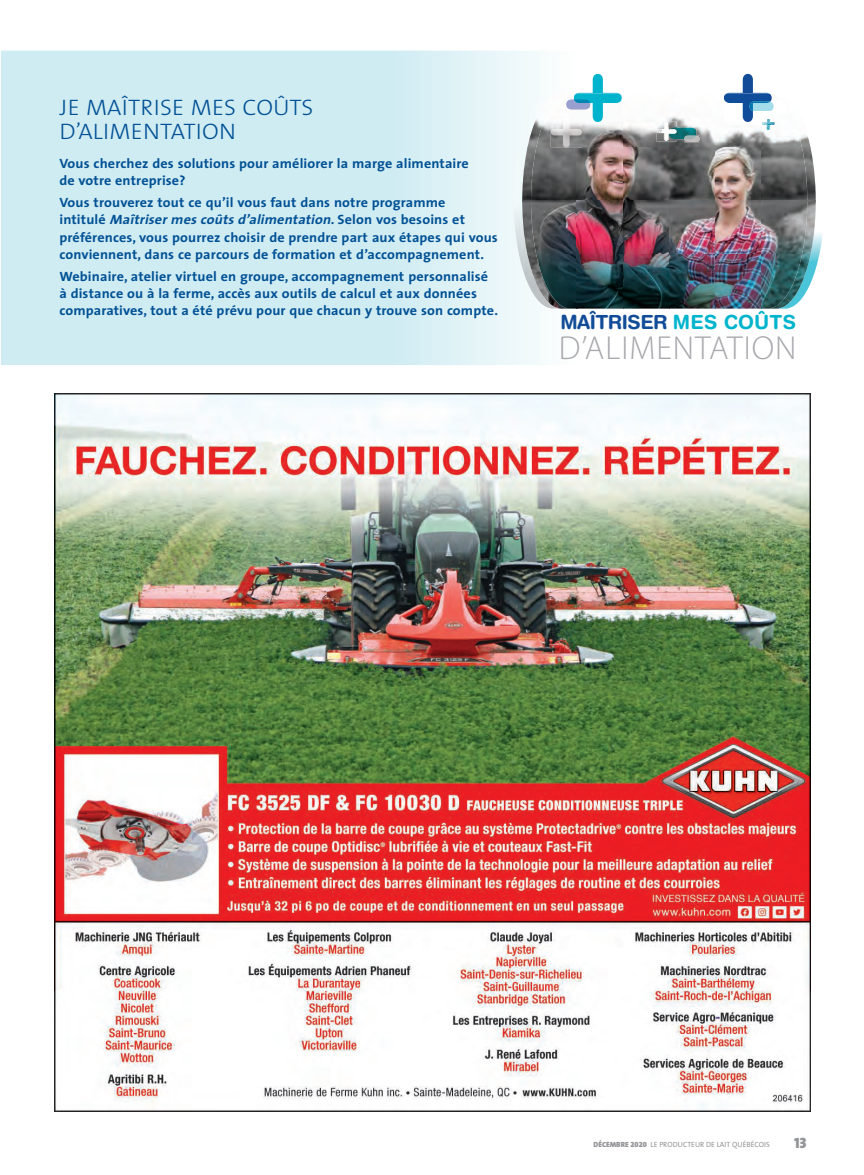
<style>
.page{position:relative;width:864px;height:1175px;background:#fff}
.page>*{position:absolute;margin:0;border:0;box-sizing:border-box;transform-origin:0 0}
.t1{font:700 35.25px "Helvetica Rounded";color:#fdfdfd}
.t2{font:300 33.3px "Myriad Pro";letter-spacing:.03em;color:#a8a9ad}
.t3{font:700 22.95px "Helvetica Rounded";color:#b1dce7}
.t4{font:300 22.5px/24px "The Sans";letter-spacing:.01em;color:#015195;scale:1.05 1}
.t5{font:700 19.5px "Helvetica Rounded";letter-spacing:-.025em;color:#124c98}
.t6{font:15px "The Mix Black Caps";color:#939598}
.t7{font:700 13.5px/17.2px "The Sans";letter-spacing:.01em;color:#015195;scale:1.05 1}
.t8{font:7.5px "The Sans";color:#939598}
.s1{font-style:italic}
.s2{color:#00b4cd}
.s3{font-weight:900}
.s4{font-family:"The Sans Black Expert"}
</style>
<div class="page">
<svg style="left:1px;top:51px;width:788px;height:314px;background:#d8eff5"></svg>
<img style="left:55px;top:394px;width:756px;height:717px">
<img style="left:514px;top:93px;width:309px;height:215px">
<img style="left:802px;top:94px;width:9px;height:53px">
<img style="left:807px;top:147px;width:9px;height:108px">
<img style="left:802px;top:255px;width:9px;height:53px">
<img style="left:527px;top:94px;width:9px;height:53px">
<img style="left:522px;top:147px;width:9px;height:108px">
<img style="left:527px;top:255px;width:9px;height:53px">
<img style="left:536px;top:93px;width:38px;height:54px">
<img style="left:582px;top:93px;width:220px;height:54px">
<img style="left:531px;top:147px;width:276px;height:108px">
<img style="left:536px;top:255px;width:266px;height:53px">
<img style="left:551px;top:116px;width:31px;height:32px">
<svg style="left:724px;top:74px;width:48px;height:19px"></svg>
<img style="left:724px;top:93px;width:48px;height:29px">
<img style="left:727px;top:93px;width:43px;height:1px">
<img style="left:677px;top:127px;width:20px;height:12px">
<svg style="left:762px;top:117px;width:13px;height:13px"></svg>
<img style="left:684px;top:136px;width:16px;height:6px">
<svg style="left:684px;top:136px;width:13px;height:3px"></svg>
<svg style="left:772px;top:101px;width:2px;height:10px"></svg>
<img style="left:750px;top:110px;width:20px;height:1px">
<img style="left:770px;top:101px;width:2px;height:9px">
<img style="left:750px;top:101px;width:20px;height:9px">
<svg style="left:566px;top:99px;width:8px;height:10px"></svg>
<svg style="left:574px;top:74px;width:48px;height:19px"></svg>
<img style="left:574px;top:93px;width:48px;height:29px">
<svg style="left:574px;top:116px;width:8px;height:6px"></svg>
<img style="left:574px;top:103px;width:16px;height:6px">
<img style="left:574px;top:99px;width:16px;height:4px">
<img style="left:657px;top:121px;width:20px;height:20px">
<svg style="left:669px;top:127px;width:8px;height:12px"></svg>
<h3 class="t4" style="left:59px;top:98px;width:243px">JE MAÎTRISE MES COÛTS<br>D’ALIMENTATION</h3>
<p class="t7" style="left:59px;top:156px;width:391px">Vous cherchez des solutions pour améliorer la marge alimentaire de votre entreprise?</p>
<p class="t7" style="left:59px;top:195px;width:419px">Vous trouverez tout ce qu’il vous faut dans notre programme<br>i n t i t u l é <span class="s1">Maîtriser mes coûts d’alimentation</span>. S e l o n vo s b e s o i n s e t préférences, vous pourrez choisir de prendre part aux étapes qui vous conviennent, dans ce parcours de formation et d’accompagnement.</p>
<p class="t7" style="left:59px;top:269px;width:419px">Webinaire, atelier virtuel en groupe, accompagnement personnalisé à distance ou à la ferme, accès aux outils de calcul et aux données comparatives, tout a été prévu pour que chacun y trouve son compte.</p>
<h1 class="t1" style="left:656px;top:116px;width:23px">+</h1>
<h3 class="t3" style="left:762px;top:114px;width:15px">+</h3>
<h3 class="t5" style="left:560px;top:315px;width:237px">MAÎTRISER <span class="s2">MES COÛTS</span></h3>
<h2 class="t2" style="left:559px;top:335px;width:239px">D’ALIMENTATION</h2>
<p class="t8" style="left:594px;top:1141px;width:178px"><span class="s3">DÉCEMBRE</span> <span class="s4">2020</span> LE PRODUCTEUR DE LAIT QUÉBÉCOIS</p>
<p class="t6" style="left:794px;top:1138px;width:14px">13</p>
</div>
